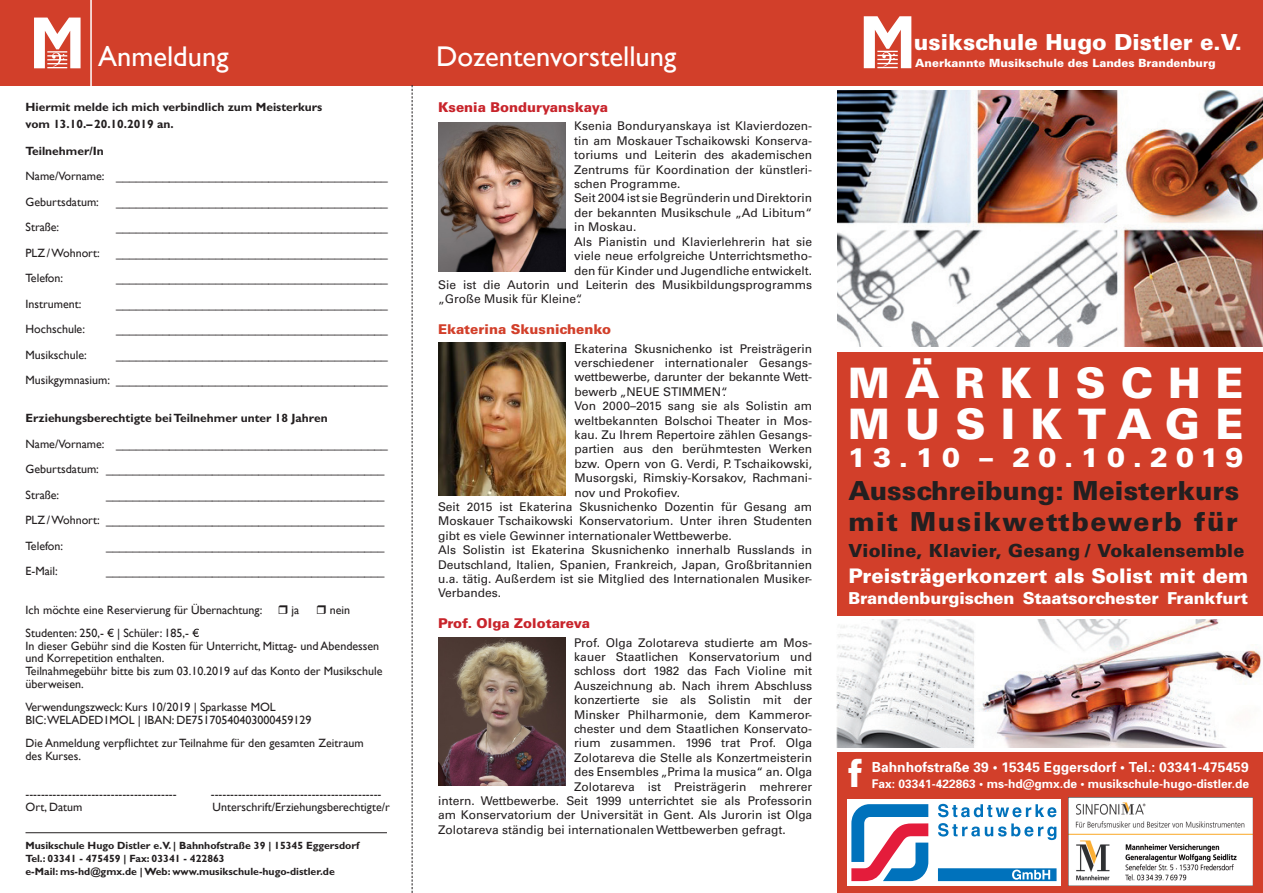
<style>
.page{position:relative;width:1263px;height:893px;background:#fff}
.page>*{position:absolute;margin:0;border:0;box-sizing:border-box;transform-origin:0 0}
.t1{font:900 42px/40.5px "Univers LT Std";letter-spacing:.35em;color:#fff}
.t2{font:28.5px "Gill Sans";color:#fff}
.t3{font:900 27px "Univers LT Std";letter-spacing:.295em;color:#fff}
.t4{font:900 26.25px "Univers LT Std";color:#231f20}
.t5{font:900 26.25px "Univers LT Std";letter-spacing:.06em;color:#231f20}
.t6{font:900 22.05px "Univers LT Std";color:#fff}
.t7{font:900 20.1px "Univers LT Std";color:#fff}
.t8{font:900 18px "Univers LT Std";letter-spacing:.01em;color:#231f20}
.t9{font:900 16.5px "Univers LT Std";letter-spacing:-.01em;color:#fff}
.t10{font:700 13.8px "Univers";color:#fff}
.t11{font:900 13.5px "Univers LT Std";color:#c8242b}
.t12{font:900 13.5px "Univers LT Std";color:#d23f2a}
.t13{font:12px/14.4px "Univers LT Std";color:#231f20;text-align:justify}
.t14{font:12px/12.8px "Gill Sans";color:#231f20}
.t15{font:700 12px "Gill Sans";color:#231f20}
.t16{font:700 12px "Univers";color:#fff}
.t17{font:900 11.25px "Univers LT Std";color:#fff}
.t18{font:700 10.5px "Gill Sans";color:#231f20}
</style>
<div class="page">
<div style="left:0;top:0;width:1263px;height:85px;background:#d23f2a"></div>
<svg style="left:864px;top:16px;width:47px;height:52px"></svg>
<hr style="left:90px;top:0;width:2px;height:89px;background:#fff">
<svg style="left:107px;top:629px;width:7px;height:8px"></svg>
<svg style="left:192px;top:629px;width:7px;height:8px"></svg>
<svg style="left:34px;top:18px;width:47px;height:50px"></svg>
<hr style="left:26px;top:832px;width:361px;height:1px;background:#231f20">
<svg style="left:412px;top:85px;width:1px;height:808px"></svg>
<img style="left:438px;top:637px;width:128px;height:149px">
<img style="left:438px;top:343px;width:128px;height:153px">
<div style="left:838px;top:352px;width:425px;height:264px;background:#d23f2a"></div>
<div style="left:838px;top:753px;width:425px;height:140px;background:#d23f2a"></div>
<div style="left:847px;top:799px;width:214px;height:86px;background:#fff"></div>
<div style="left:938px;top:868px;width:118px;height:13px;background:#0072bc"></div>
<svg style="left:938px;top:804px;width:118px;height:13px"></svg>
<svg style="left:938px;top:823px;width:118px;height:17px"></svg>
<svg style="left:1012px;top:870px;width:38px;height:10px"></svg>
<svg style="left:851px;top:804px;width:77px;height:77px"></svg>
<img style="left:1069px;top:798px;width:183px;height:87px">
<img style="left:438px;top:122px;width:128px;height:149px">
<img style="left:837px;top:620px;width:425px;height:127px">
<img style="left:838px;top:90px;width:425px;height:257px">
<p class="t2" style="left:98px;top:40px;width:132px">Anmeldung</p>
<p class="t2" style="left:436px;top:40px;width:242px">Dozentenvorstellung</p>
<p class="t15" style="left:26px;top:100px;width:298px">Hiermit melde ich mich verbindlich zum Meisterkurs</p>
<p class="t15" style="left:26px;top:116px;width:150px">vom 13.10.–20.10.2019 an.</p>
<p class="t15" style="left:26px;top:143px;width:80px">Teilnehmer/In</p>
<p class="t14" style="left:26px;top:170px;width:364px">Name/Vorname: _________________________________________</p>
<p class="t14" style="left:26px;top:195px;width:75px">Geburtsdatum:</p>
<p class="t14" style="left:116px;top:195px;width:273px">_________________________________________</p>
<p class="t14" style="left:26px;top:221px;width:35px">Straße:</p>
<p class="t14" style="left:116px;top:221px;width:273px">_________________________________________</p>
<p class="t14" style="left:26px;top:246px;width:76px">PLZ/ Wohnort:</p>
<p class="t14" style="left:116px;top:246px;width:273px">_________________________________________</p>
<p class="t14" style="left:26px;top:272px;width:39px">Telefon:</p>
<p class="t14" style="left:116px;top:272px;width:273px">_________________________________________</p>
<p class="t14" style="left:26px;top:297px;width:57px">Instrument:</p>
<p class="t14" style="left:116px;top:297px;width:273px">_________________________________________</p>
<p class="t14" style="left:26px;top:323px;width:61px">Hochschule:</p>
<p class="t14" style="left:116px;top:323px;width:273px">_________________________________________</p>
<p class="t14" style="left:26px;top:348px;width:63px">Musikschule:</p>
<p class="t14" style="left:116px;top:348px;width:273px">_________________________________________</p>
<p class="t14" style="left:26px;top:374px;width:364px">Musikgymnasium: _________________________________________</p>
<p class="t15" style="left:26px;top:411px;width:304px">Erziehungsberechtigte bei Teilnehmer unter 18 Jahren</p>
<p class="t14" style="left:26px;top:437px;width:364px">Name/Vorname: _________________________________________</p>
<p class="t14" style="left:26px;top:463px;width:360px">Geburtsdatum: __________________________________________</p>
<p class="t14" style="left:26px;top:488px;width:35px">Straße:</p>
<p class="t14" style="left:106px;top:488px;width:280px">__________________________________________</p>
<p class="t14" style="left:26px;top:514px;width:360px">PLZ/ Wohnort: __________________________________________</p>
<p class="t14" style="left:26px;top:539px;width:39px">Telefon:</p>
<p class="t14" style="left:106px;top:539px;width:280px">__________________________________________</p>
<p class="t14" style="left:26px;top:565px;width:34px">E-Mail:</p>
<p class="t14" style="left:106px;top:565px;width:280px">__________________________________________</p>
<p class="t14" style="left:26px;top:603px;width:238px">Ich möchte eine Reservierung für Übernachtung:</p>
<p class="t14" style="left:292px;top:603px;width:9px">ja</p>
<p class="t14" style="left:330px;top:603px;width:22px">nein</p>
<p class="t14" style="left:26px;top:626px;width:165px">Studenten: 250,- | Schüler: 185,-</p>
<p class="t14" style="left:26px;top:639px;width:355px">In dieser Gebühr sind die Kosten für Unterricht, Mittag- und Abendessen und Korrepetition enthalten.</p>
<p class="t14" style="left:26px;top:665px;width:358px">Teilnahmegebühr bitte bis zum 03.10.2019 auf das Konto der Musikschule überweisen.</p>
<p class="t14" style="left:26px;top:701px;width:252px">Verwendungszweck: Kurs 10/2019 | Sparkasse MOL</p>
<p class="t14" style="left:26px;top:713px;width:287px">BIC:WELADED1MOL | IBAN: DE75170540403000459129</p>
<p class="t14" style="left:26px;top:737px;width:340px">Die Anmeldung verpflichtet zur Teilnahme für den gesamten Zeitraum des Kurses.</p>
<p class="t14" style="left:26px;top:788px;width:153px">---------------------------------------</p>
<p class="t14" style="left:211px;top:788px;width:172px">--------------------------------------------</p>
<p class="t14" style="left:26px;top:800px;width:59px">Ort, Datum</p>
<p class="t14" style="left:213px;top:800px;width:179px">Unterschrift/Erziehungsberechtigte/r</p>
<p class="t18" style="left:26px;top:839px;width:335px">Musikschule Hugo Distler e.V. | Bahnhofstraße 39 | 15345 Eggersdorf</p>
<p class="t18" style="left:26px;top:852px;width:201px">Tel.: 03341 - 475459 | Fax: 03341 - 422863</p>
<p class="t18" style="left:26px;top:865px;width:311px">e-Mail: ms-hd@gmx.de | Web: www.musikschule-hugo-distler.de</p>
<p class="t11" style="left:438px;top:99px;width:171px">Ksenia Bonduryanskaya</p>
<p class="t13" style="left:574px;top:119px;width:240px">Ksenia Bonduryanskaya ist Klavierdozen&shy;tin am Moskauer Tschaikowski Konserva&shy;toriums und Leiterin des akademischen Zentrums für Koordination der künstleri&shy;schen Programme.</p>
<p class="t13" style="left:574px;top:191px;width:240px">Seit 2004 ist sie Begründerin und Direktorin der bekannten Musikschule „Ad Libitum“ in Moskau.</p>
<p class="t13" style="left:574px;top:234px;width:240px">Als Pianistin und Klavierlehrerin hat sie viele neue erfolgreiche Unterrichtsmetho&shy;den für Kinder und Jugendliche entwickelt.</p>
<p class="t13" style="left:438px;top:277px;width:376px">Sie ist die Autorin und Leiterin des Musikbildungsprogramms „Große Musik für Kleine“.</p>
<p class="t12" style="left:438px;top:321px;width:175px">Ekaterina Skusnichenko</p>
<p class="t13" style="left:574px;top:341px;width:239px">Ekaterina Skusnichenko ist Preisträgerin verschiedener internationaler Gesangs&shy;wettbewerbe, darunter der bekannte Wett&shy;bewerb „NEUE STIMMEN“.</p>
<p class="t13" style="left:574px;top:399px;width:239px">Von 2000–2015 sang sie als Solistin am weltbekannten Bolschoi Theater in Mos&shy;kau. Zu Ihrem Repertoire zählen Gesangs&shy;partien aus den berühmtesten Werken bzw. Opern von G. Verdi, P. Tschaikowski, Musorgski, Rimskiy-Korsakov, Rachmani&shy;nov und Prokofiev.</p>
<p class="t13" style="left:438px;top:500px;width:376px">Seit 2015 ist Ekaterina Skusnichenko Dozentin für Gesang am Moskauer Tschaikowski Konservatorium. Unter ihren Studenten gibt es viele Gewinner internationaler Wettbewerbe.</p>
<p class="t13" style="left:438px;top:543px;width:376px">Als Solistin ist Ekaterina Skusnichenko innerhalb Russlands in Deutschland, Italien, Spanien, Frankreich, Japan, Großbritannien u.a. tätig. Außerdem ist sie Mitglied des Internationalen Musiker-Verbandes.</p>
<p class="t11" style="left:438px;top:615px;width:154px">Prof. Olga Zolotareva</p>
<p class="t13" style="left:574px;top:635px;width:240px">Prof. Olga Zolotareva studierte am Mos-</p>
<p class="t13" style="left:574px;top:650px;width:240px">kauer Staatlichen Konservatorium und</p>
<p class="t13" style="left:574px;top:664px;width:240px">schloss dort 1982 das Fach Violine mit</p>
<p class="t13" style="left:574px;top:678px;width:240px">Auszeichnung ab. Nach ihrem Abschluss</p>
<p class="t13" style="left:574px;top:693px;width:240px">konzertierte sie als Solistin mit der</p>
<p class="t13" style="left:574px;top:707px;width:240px">Minsker Philharmonie, dem Kammeror-</p>
<p class="t13" style="left:574px;top:722px;width:240px">chester und dem Staatlichen Konservato-</p>
<p class="t13" style="left:574px;top:736px;width:240px">rium zusammen. 1996 trat Prof. Olga</p>
<p class="t13" style="left:574px;top:750px;width:240px">Zolotareva die Stelle als Konzertmeisterin</p>
<p class="t13" style="left:574px;top:765px;width:240px">des Ensembles „Prima la musica“ an. Olga</p>
<p class="t13" style="left:574px;top:779px;width:240px">Zolotareva ist Preisträgerin mehrerer</p>
<p class="t13" style="left:438px;top:794px;width:376px">intern. Wettbewerbe. Seit 1999 unterrichtet sie als Professorin</p>
<p class="t13" style="left:438px;top:808px;width:376px">am Konservatorium der Universität in Gent. Als Jurorin ist Olga</p>
<p class="t13" style="left:438px;top:822px;width:349px">Zolotareva ständig bei internationalen Wettbewerben gefragt.</p>
<p class="t6" style="left:914px;top:28px;width:330px">usikschule Hugo Distler e.V.</p>
<p class="t17" style="left:915px;top:56px;width:302px">Anerkannte Musikschule des Landes Brandenburg</p>
<p class="t1" style="left:848px;top:362px;width:397px">MÄRKISCHE<br>MUSIKTAGE</p>
<p class="t3" style="left:848px;top:440px;width:397px">13.10 – 20.10.2019</p>
<p class="t4" style="left:848px;top:474px;width:392px">Ausschreibung: Meisterkurs</p>
<p class="t5" style="left:848px;top:505px;width:391px">mit Musikwettbewerb für</p>
<p class="t8" style="left:848px;top:539px;width:398px">Violine, Klavier, Gesang / Vokalensemble</p>
<p class="t7" style="left:848px;top:563px;width:401px">Preisträgerkonzert als Solist mit dem</p>
<p class="t9" style="left:848px;top:588px;width:401px">Brandenburgischen Staatsorchester Frankfurt</p>
<p class="t10" style="left:872px;top:758px;width:378px">Bahnhofstraße 39 • 15345 Eggersdorf • Tel.: 03341-475459</p>
<p class="t16" style="left:872px;top:776px;width:379px">Fax: 03341-422863 • ms-hd@gmx.de • musikschule-hugo-distler.de</p>
</div>
